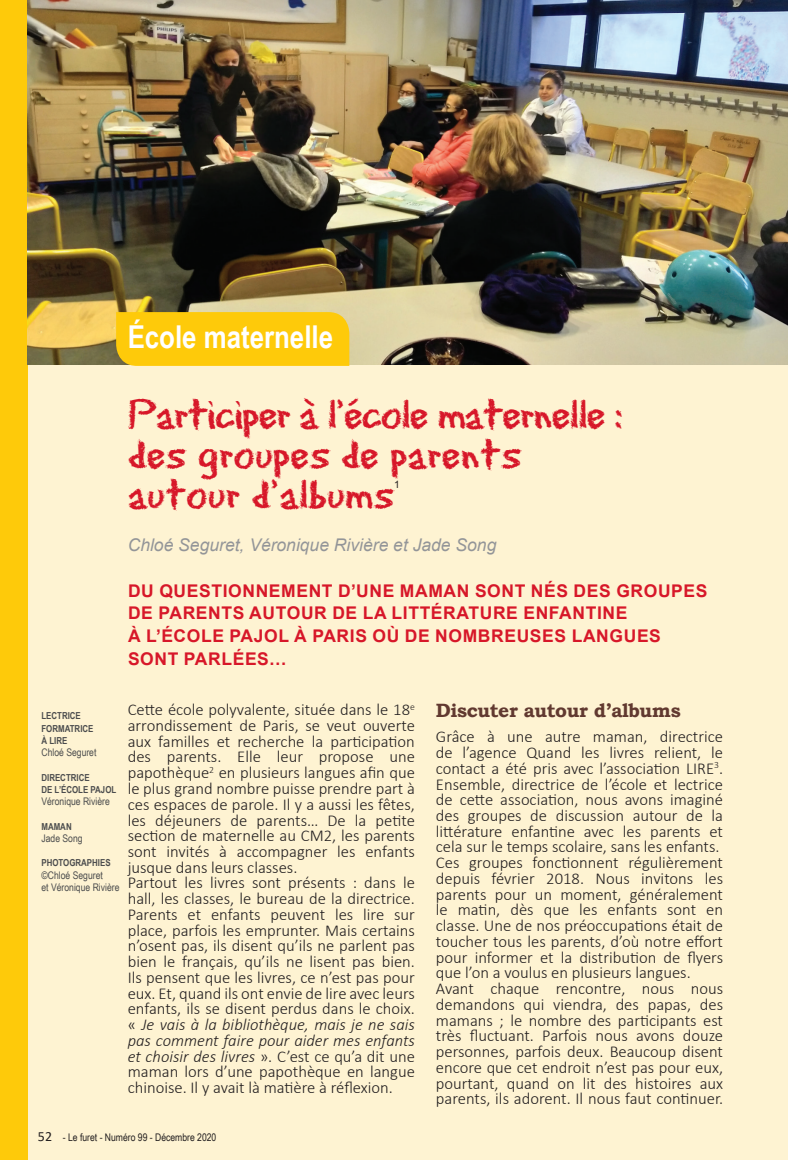
<style>
.page{position:relative;width:788px;height:1160px;background:#fef3d2}
.page>*{position:absolute;margin:0;border:0;box-sizing:border-box;transform-origin:0 0}
.t1{font:43.75px/40.2px "Eraser Dust";color:#d71729}
.t2{font:700 31.5px "Arial Narrow";color:#fff}
.t3{font:700 19.25px "Bookman Old Style";letter-spacing:-.02em;color:#613930}
.t4{font:700 17.5px/22.8px "Arial";letter-spacing:.035em;color:#d71729}
.t5{font:italic 17.5px "Arial";color:#939598}
.t6{font:300 16.62px/15.8px "Calibri";color:#231f20}
.t7{font:10.5px/12.2px "Arial Narrow";color:#4b4c4d}
.t8{font:10.5px "Arial Narrow";color:#231f20}
.t9{font:10.15px "Arial";color:#231f20}
.t10{font:700 9.62px/12.2px "Arial Narrow";color:#4b4c4d}
.s1{font-style:italic}
.s2{font-family:"Calibri";font-size:14px}
</style>
<div class="page">
<div style="left:0;top:0;width:28px;height:1160px;background:#feca0a"></div>
<img style="left:28px;top:0;width:760px;height:365px">
<div style="left:116px;top:312px;width:233px;height:54px;background:#feca0a"></div>
<h2 class="t2" style="left:128px;top:313px;width:207px">ÉCOLE MATERNELLE</h2>
<h1 class="t1" style="left:128px;top:391px;width:497px">Participer à l’école maternelle : des groupes de parents autour d’albums</h1>
<p class="t9" style="left:394px;top:477px;width:7px">1</p>
<p class="t10" style="left:41px;top:709px;width:27px">LECTRICE<br>FORMATRICE<br>À LIRE</p>
<p class="t7" style="left:41px;top:746px;width:57px">Chloé Seguret</p>
<p class="t10" style="left:41px;top:770px;width:26px">DIRECTRICE<br>DE L’ÉCOLE</p>
<p class="t10" style="left:91px;top:783px;width:21px">PAJOL</p>
<p class="t7" style="left:41px;top:795px;width:70px">Véronique Rivière</p>
<p class="t10" style="left:41px;top:819px;width:14px">MAMAN</p>
<p class="t7" style="left:41px;top:832px;width:43px">Jade Song</p>
<p class="t10" style="left:41px;top:856px;width:12px">PHOTO</p>
<p class="t10" style="left:69px;top:856px;width:13px">GRAPHIES</p>
<p class="t7" style="left:41px;top:868px;width:80px">©Chloé Seguret<br>et Véronique Rivière</p>
<p class="t5" style="left:128px;top:533px;width:370px">Chloé Seguret, Véronique Rivière et Jade Song</p>
<p class="t4" style="left:128px;top:579px;width:581px">DU QUESTIONN EMENT D’UNE MAMAN SONT NÉS DES GROUPES DE PARENTS AUTOUR DE LA LITTÉRATURE ENFANTINE<br>À L’ÉCOLE PAJOL À PARIS OÙ DE NOMBREUSES LANGUES SONT PARLÉES…</p>
<p class="t6" style="left:128px;top:702px;width:289px">Cette école polyvalente, située dans le 18<sup>e </sup>arrondissement de Paris, se veut ouverte aux familles et recherche la participation des parents. Elle leur propose une papothèque<sup>2</sup> en plusieurs langues afin que le plus grand nombre puisse prendre part à ces espaces de parole. Il y a aussi les fêtes, les déjeuners de parents… De la petite section de maternelle au CM2, les parents sont invités à accompagner les enfants jusque dans leurs classes.<br>Partout les livres sont présents : dans le hall, les classes, le bureau de la directrice.<br>Parents et enfants peuvent les lire sur place, parfois les emprunter. Mais certains n’osent pas, ils disent qu’ils ne parlent pas bien le français, qu’ils ne lisent pas bien.<br>Ils pensent que les livres, ce n’est pas pour eux. Et, quand ils ont envie de lire avec leurs enfants, ils se disent perdus dans le choix. « <span class="s1">Je vais à la bibliothèque, mais je ne sais pas comment faire pour aider mes enfants et choisir des livres</span> ». C’est ce qu’a dit une maman lors d’une papothèque en langue chinoise. Il y avait là matière à réflexion.</p>
<p class="t3" style="left:436px;top:696px;width:246px">Discuter autour d’albums</p>
<p class="t6" style="left:436px;top:729px;width:289px">Grâce à une autre maman, directrice de l’agence Quand les livres relient, le contact a été pris avec l’association LIRE<sup>3</sup>.<br>Ensemble, directrice de l’école et lectrice de cette association, nous avons imaginé des groupes de discussion autour de la littérature enfantine avec les parents et cela sur le temps scolaire, sans les enfants.<br>Ces groupes fonctionnent régulièrement depuis février 2018. Nous invitons les parents pour un moment, généralement le matin, dès que les enfants sont en classe. Une de nos préoccupations était de toucher tous les parents, d’où notre effort pour informer et la distribution de flyers que l’on a voulus en plusieurs langues.<br>Avant chaque rencontre, nous nous demandons qui viendra, des papas, des mamans ; le nombre des participants est très fluctuant. Parfois nous avons douze personnes, parfois deux. Beaucoup disent encore que cet endroit n’est pas pour eux, pourtant, quand on lit des histoires aux parents, ils adorent. Il nous faut continuer.</p>
<p class="t8" style="left:38px;top:1129px;width:180px"><span class="s2">52</span> - Le furet - Numéro 99 - Décembre 2020</p>
</div>
